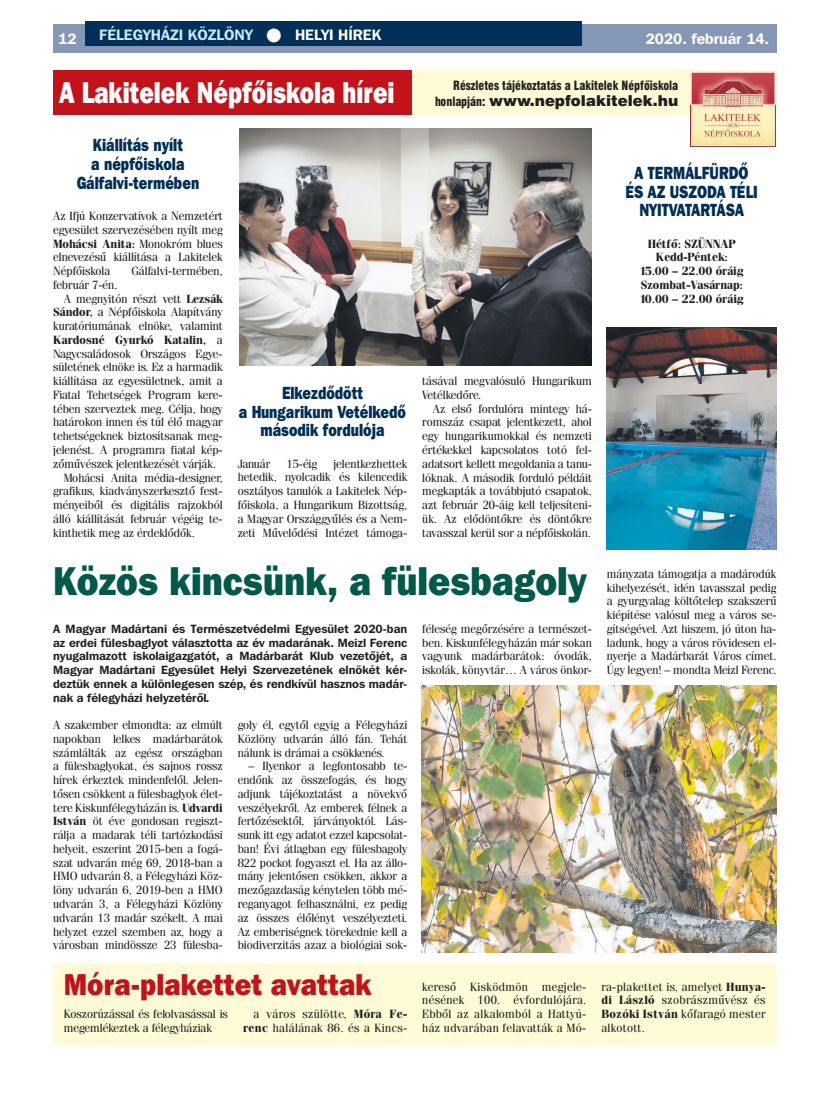
<style>
.page{position:relative;width:833px;height:1099px;background:#fff}
.page>*{position:absolute;margin:0;border:0;box-sizing:border-box;transform-origin:0 0}
.t1{font:40px "Franklin Gothic Hv PFL";color:#005949;scale:.9 1}
.t2{font:30px "Franklin Gothic Hv PFL";color:#fff;scale:.79 1}
.t3{font:30px "Franklin Gothic Hv PFL";color:#c4121a;scale:.9 1}
.t4{font:17.5px/18.8px "Franklin Gothic Hv PFL";color:#002f57;text-align:center;scale:.8 1}
.t5{font:15px "Swiss 721 Blk PFL";color:#231f20}
.t6{font:700 15px "Franklin Gothic PFL";color:#c6eafa}
.t7{font:700 15px "Franklin Gothic PFL";color:#fff}
.t8{font:12.5px "Swiss 721 Blk Cn PFL";color:#231f20;scale:.93 1}
.t9{font:11.88px/13.8px "Fenice PFL";color:#231f20;text-align:justify}
.t10{font:700 11.88px/13.8px "Franklin Gothic PFL";color:#231f20;text-align:justify}
.t11{font:700 11.88px/13.8px "Fenice PFL";color:#231f20;text-align:center}
.t12{font:11.88px/13.8px "Fenice PFL";letter-spacing:.03em;color:#231f20;text-align:right}
.s1{color:#fff}
.s2{font-weight:700}
.s3{font-weight:400}
.s4{font-family:"Swiss 721 Blk Cn PFL";font-size:12.5px}
</style>
<div class="page">
<div style="left:53px;top:25px;width:723px;height:28px;background:#8498b6"></div>
<div style="left:85px;top:21px;width:496px;height:25px;background:#002f57"></div>
<div style="left:394px;top:71px;width:382px;height:44px;background:#fffbd6"></div>
<img style="left:691px;top:71px;width:84px;height:76px">
<div style="left:53px;top:71px;width:359px;height:44px;background:#c4121a"></div>
<div style="left:53px;top:963px;width:723px;height:82px;background:#fffbd6"></div>
<img style="left:422px;top:685px;width:354px;height:267px">
<img style="left:239px;top:128px;width:353px;height:237px">
<img style="left:607px;top:327px;width:169px;height:222px">
<p class="t7" style="left:58px;top:29px;width:20px">12</p>
<p class="t6" style="left:99px;top:25px;width:283px">FÉLEGYHÁZI KÖZLÖNY <span class="s1">● HELYI HÍREK</span></p>
<h2 class="t2" style="left:60px;top:74px;width:425px">A Lakitelek Népfőiskola hírei</h2>
<h3 class="t4" style="left:77px;top:135px;width:155px">Kiállítás nyílt<br>a népfőiskola<br>Gálfalvi-termében</h3>
<p class="t9" style="left:53px;top:209px;width:171px">Az Ifjú Konzervatívok a Nemzetért egyesület szervezésében nyílt meg <span class="s2">Mohácsi Anita:</span> Monokróm blues elnevezésű kiállítása a Lakitelek Népfőiskola</p>
<p class="t9" style="left:131px;top:264px;width:93px">Gálfalvi-termében,</p>
<p class="t9" style="left:53px;top:278px;width:66px">február 7-én.</p>
<p class="t9" style="left:64px;top:291px;width:160px">A megnyitón részt vett <span class="s2">Lezsák</span></p>
<p class="t9" style="left:53px;top:305px;width:171px"><span class="s2">Sándor,</span> a Népfőiskola Alapítvány</p>
<p class="t9" style="left:53px;top:319px;width:171px">kuratóriumának elnöke, valamint</p>
<p class="t11" style="left:53px;top:333px;width:171px">Kardosné Gyurkó Katalin, <span class="s3">a</span></p>
<p class="t9" style="left:53px;top:346px;width:171px">Nagycsaládosok Országos Egye-</p>
<p class="t9" style="left:53px;top:360px;width:171px">sületének elnöke is. Ez a harmadik</p>
<p class="t9" style="left:53px;top:374px;width:171px">kiállítása az egyesületnek, amit a</p>
<p class="t9" style="left:53px;top:388px;width:171px">Fiatal Tehetségek Program kere-</p>
<p class="t9" style="left:53px;top:401px;width:171px">tében szerveztek meg. Célja, hogy</p>
<p class="t9" style="left:53px;top:415px;width:171px">határokon innen és túl élő magyar</p>
<p class="t9" style="left:53px;top:429px;width:171px">tehetségeknek biztosítsanak meg-</p>
<p class="t9" style="left:53px;top:443px;width:171px">jelenést. A programra fiatal kép-</p>
<p class="t9" style="left:53px;top:456px;width:164px">zőművészek jelentkezését várják.</p>
<p class="t9" style="left:64px;top:470px;width:160px">Mohácsi Anita média-designer,</p>
<p class="t9" style="left:53px;top:484px;width:171px">grafikus, kiadványszerkesztő fest-</p>
<p class="t9" style="left:53px;top:498px;width:171px">ményeiből és digitális rajzokból</p>
<p class="t9" style="left:53px;top:511px;width:171px">álló kiállítását február végéig te-</p>
<p class="t9" style="left:53px;top:525px;width:143px">kinthetik meg az érdeklődők.</p>
<h3 class="t4" style="left:239px;top:383px;width:210px">Elkezdődött<br>a Hungarikum Vetélkedő második fordulója</h3>
<p class="t9" style="left:238px;top:456px;width:34px">Január</p>
<p class="t9" style="left:286px;top:456px;width:32px">15-éig</p>
<p class="t9" style="left:238px;top:456px;width:171px;text-indent:96px">jelentkezhettek hetedik, nyolcadik és kilencedik osztályos tanulók a Lakitelek Nép&shy;főiskola, a Hungarikum Bizottság, a Magyar Országgyűlés és a Nem&shy;zeti Művelődési Intézet támoga-</p>
<p class="t7" style="left:646px;top:29px;width:125px">2020. február 14.</p>
<p class="t8" style="left:453px;top:78px;width:243px">Részletes tájékoztatás a Lakitelek Népfőiskola</p>
<p class="t5" style="left:435px;top:92px;width:245px"><span class="s4">honlapján:</span> www.nepfolakitelek.hu</p>
<p class="t9" style="left:422px;top:374px;width:171px">tásával megvalósuló Hungarikum<br>Vetélkedőre.</p>
<p class="t9" style="left:422px;top:401px;width:171px;text-indent:11px">Az első fordulóra mintegy há&shy;romszáz csapat jelentkezett, ahol egy hungarikumokkal és nemzeti értékekkel kapcsolatos totó fel&shy;adatsort kellett megoldania a tanu&shy;lóknak. A második forduló példáit megkapták a továbbjutó csapatok, azt február 20-áig kell teljesíteni&shy;ük. Az elődöntőkre és döntőkre tavasszal kerül sor a népfőiskolán.</p>
<h3 class="t4" style="left:625px;top:163px;width:167px">A TERMÁLFÜRDŐ<br>ÉS AZ USZODA TÉLI<br>NYITVATARTÁSA</h3>
<p class="t11" style="left:639px;top:236px;width:106px">Hétfő: SZÜNNAP<br>Kedd-Péntek:<br>15.00 – 22.00 óráig<br>Szombat-Vasárnap:<br>10.00 – 22.00 óráig</p>
<h1 class="t1" style="left:53px;top:555px;width:595px">Közös kincsünk, a fülesbagoly</h1>
<p class="t10" style="left:53px;top:621px;width:356px">A Magyar Madártani és Természetvédelmi Egyesület 2020-ban az erdei fülesbaglyot választotta az év madarának. Meizl Ferenc nyugalmazott iskolaigazgatót, a Madárbarát Klub vezetőjét, a Magyar Madártani Egyesület Helyi Szervezetének elnökét kér&shy;deztük ennek a különlegesen szép, és rendkívül hasznos madár&shy;nak a félegyházi helyzetéről.</p>
<p class="t9" style="left:53px;top:718px;width:171px">A szakember elmondta: az elmúlt napokban lelkes madárbarátok számlálták az egész országban a fülesbaglyokat, és sajnos rossz hírek érkeztek mindenfelől. Jelen&shy;tősen csökkent a fülesbaglyok élet&shy;tere Kiskunfélegyházán is. <span class="s2">Udvardi István</span> öt éve gondosan regiszt&shy;rálja a madarak téli tartózkodási helyeit, eszerint 2015-ben a fogá&shy;szat udvarán még 69, 2018-ban a HMO udvarán 8, a Félegyházi Köz&shy;löny udvarán 6, 2019-ben a HMO udvarán 3, a Félegyházi Közlöny udvarán 13 madár székelt. A mai helyzet ezzel szemben az, hogy a városban mindössze 23 fülesba-</p>
<p class="t9" style="left:238px;top:718px;width:171px">goly él, egytől egyig a Félegyházi Közlöny udvarán álló fán. Tehát nálunk is drámai a csökkenés.</p>
<p class="t9" style="left:422px;top:621px;width:171px">féleség megőrzésére a természet&shy;ben. Kiskunfélegyházán már sokan vagyunk madárbarátok: óvodák, iskolák, könyvtár… A város önkor-</p>
<p class="t9" style="left:238px;top:759px;width:171px;text-indent:11px">– Ilyenkor a legfontosabb te&shy;endőnk az összefogás, és hogy adjunk tájékoztatást a növekvő veszélyekről. Az emberek félnek a fertőzésektől, járványoktól. Lás&shy;sunk itt egy adatot ezzel kapcsolat&shy;ban! Évi átlagban egy fülesbagoly 822 pockot fogyaszt el. Ha az állo&shy;mány jelentősen csökken, akkor a mezőgazdaság kénytelen több mé&shy;reganyagot felhasználni, ez pedig az összes élőlényt veszélyezteti.<br>Az emberiségnek törekednie kell a biodiverzitás azaz a biológiai sok-</p>
<p class="t9" style="left:607px;top:566px;width:171px">mányzata támogatja a madárodúk kihelyezését, idén tavasszal pedig a gyurgyalag költőtelep szakszerű kiépítése valósul meg a város se&shy;gítségével. Azt hiszem, jó úton ha&shy;ladunk, hogy a város rövidesen el&shy;nyerje a Madárbarát Város címet.<br>Úgy legyen! – mondta Meizl Ferenc.</p>
<h2 class="t3" style="left:64px;top:965px;width:344px">Móra-plakettet avattak</h2>
<p class="t9" style="left:64px;top:1006px;width:166px">Koszorúzással és felolvasással is megemlékeztek a félegyháziak</p>
<p class="t12" style="left:243px;top:1006px;width:166px">a város szülötte, <span class="s2">Móra Fe&shy;renc</span> halálának 86. és a Kincs-</p>
<p class="t9" style="left:422px;top:979px;width:166px">kereső Kisködmön megjele&shy;nésének 100. évfordulójára.<br>Ebből az alkalomból a Hattyú&shy;ház udvarában felavatták a Mó-</p>
<p class="t9" style="left:601px;top:979px;width:166px">ra-plakettet is, amelyet <span class="s2">Hunya&shy;di László</span> szobrászművész és <span class="s2">Bozóki István</span> kőfaragó mester alkotott.</p>
</div>
